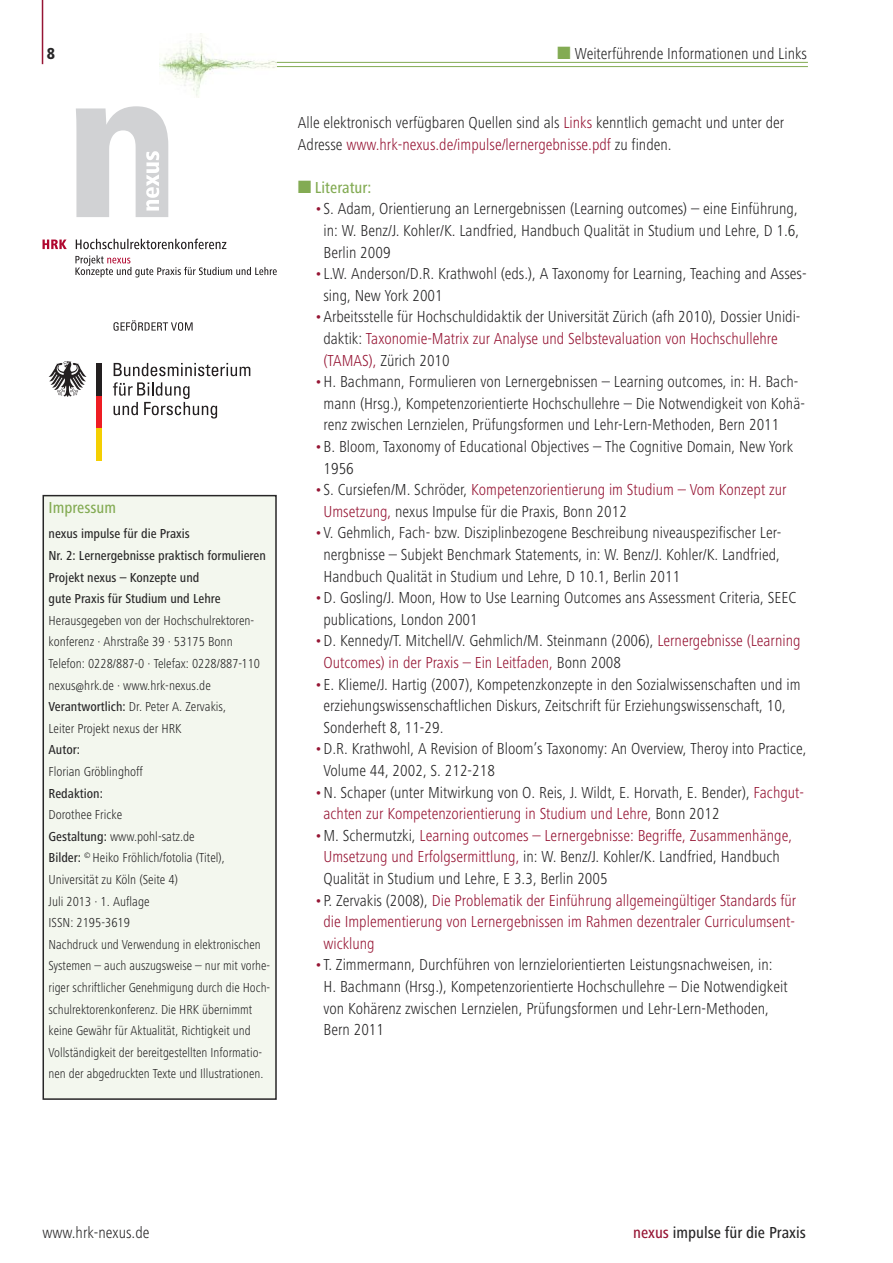
<style>
.page{position:relative;width:893px;height:1263px;background:#fff}
.page>*{position:absolute;margin:0;border:0;box-sizing:border-box;transform-origin:0 0}
.t1{font:300 condensed 16.5px/21.6px "Frutiger Next LT";color:#272627}
.t2{font:300 condensed 16.5px/21.6px "Frutiger Next LT";color:#961534}
.t3{font:500 condensed 16.5px "Frutiger Next LT";color:#272627}
.t4{font:500 condensed 16.5px "Frutiger Next LT";color:#83ab53}
.t5{font:800 condensed 16.5px "Frutiger Next LT";color:#272627}
.t6{font:300 condensed 13.5px/21.6px "Frutiger Next LT";color:#272627}
.t7{font:500 condensed 13.5px/21.6px "Frutiger Next LT";color:#272627}
.s1{font-weight:500}
.s2{color:#961534}
.s3{color:#272627}
</style>
<div class="page">
<hr style="left:42px;top:0;width:1px;height:64px;background:#961534">
<hr style="left:277px;top:62px;width:531px;height:1px;background:#83ab53">
<hr style="left:277px;top:66px;width:531px;height:1px;background:#83ab53">
<img style="left:160px;top:33px;width:117px;height:64px">
<div style="left:43px;top:496px;width:233px;height:603px;background:#f3f7ee"></div>
<div style="left:43px;top:495px;width:234px;height:605px;border:2px solid #272627"></div>
<svg style="left:113px;top:382px;width:104px;height:36px"></svg>
<svg style="left:114px;top:363px;width:136px;height:13px"></svg>
<div style="left:96px;top:428px;width:6px;height:32px;background:#f4cf02"></div>
<div style="left:96px;top:395px;width:6px;height:33px;background:#ee1d23"></div>
<div style="left:96px;top:363px;width:6px;height:32px;background:#231f20"></div>
<svg style="left:49px;top:361px;width:38px;height:36px"></svg>
<svg style="left:113px;top:320px;width:80px;height:11px"></svg>
<svg style="left:75px;top:255px;width:202px;height:22px"></svg>
<svg style="left:76px;top:239px;width:150px;height:10px"></svg>
<svg style="left:43px;top:240px;width:24px;height:9px"></svg>
<svg style="left:76px;top:106px;width:92px;height:111px"></svg>
<p class="t5" style="left:47px;top:44px;width:10px">8</p>
<p class="t1" style="left:575px;top:43px;width:234px">Weiterführende Informationen und Links</p>
<p class="t4" style="left:49px;top:498px;width:69px">Impressum</p>
<p class="t7" style="left:49px;top:523px;width:219px">nexus impulse für die Praxis<br>Nr. 2: Lernergebnisse praktisch formulieren Projekt nexus – Konzepte und<br>gute Praxis für Studium und Lehre</p>
<p class="t6" style="left:49px;top:609px;width:213px">Herausgegeben von der Hochschulrektoren&shy;konferenz · Ahrstraße 39 · 53175 Bonn Telefon: 0228/887-0 · Telefax: 0228/887-110 nexus@hrk.de · www.hrk-nexus.de <span class="s1">Verantwortlich:</span> Dr. Peter A. Zervakis,<br>Leiter Projekt nexus der HRK</p>
<p class="t7" style="left:49px;top:739px;width:33px">Autor:</p>
<p class="t6" style="left:49px;top:761px;width:96px">Florian Gröblinghoff</p>
<p class="t7" style="left:49px;top:782px;width:56px">Redaktion:</p>
<p class="t6" style="left:49px;top:804px;width:223px">Dorothee Fricke<br><span class="s1">Gestaltung:</span> www.pohl-satz.de<br><span class="s1">Bilder:</span> <sup>©</sup> Heiko Fröhlich/fotolia (Titel), Universität zu Köln (Seite 4)<br>Juli 2013 · 1. Auflage<br>ISSN: 2195-3619<br>Nachdruck und Verwendung in elektronischen Systemen – auch auszugsweise – nur mit vorhe&shy;riger schriftlicher Genehmigung durch die Hoch&shy;schulrektorenkonferenz. Die HRK übernimmt keine Gewähr für Aktualität, Richtigkeit und Vollständigkeit der bereitgestellten Informatio&shy;nen der abgedruckten Texte und Illustrationen.</p>
<p class="t1" style="left:298px;top:112px;width:488px">Alle elektronisch verfügbaren Quellen sind als <span class="s2">Links</span> kenntlich gemacht und unter der<br>Adresse <span class="s2">www.hrk-nexus.de/impulse/lernergebnisse.pdf</span> zu finden.</p>
<p class="t4" style="left:315px;top:178px;width:58px">Literatur:</p>
<p class="t1" style="left:323px;top:198px;width:477px;text-align:justify;text-indent:-9px"><span class="s2">•</span>S. Adam, Orientierung an Lernergebnissen (Learning outcomes) – eine Einführung, in: W. Benz/J. Kohler/K. Landfried, Handbuch Qualität in Studium und Lehre, D 1.6, Berlin 2009</p>
<p class="t1" style="left:323px;top:263px;width:485px;text-indent:-9px"><span class="s2">•</span>L.W. Anderson/D.R. Krathwohl (eds.), A Taxonomy for Learning, Teaching and Asses&shy;sing, New York 2001</p>
<p class="t1" style="left:323px;top:306px;width:479px;text-indent:-9px"><span class="s2">•</span>Arbeitsstelle für Hochschuldidaktik der Universität Zürich (afh 2010), Dossier Unidi&shy;daktik: <span class="s2">Taxonomie-Matrix zur Analyse und Selbstevaluation von Hochschullehre (TAMAS),</span> Zürich 2010</p>
<p class="t1" style="left:323px;top:371px;width:483px;text-indent:-9px"><span class="s2">•</span>H. Bachmann, Formulieren von Lernergebnissen – Learning outcomes, in: H. Bach&shy;mann (Hrsg.), Kompetenzorientierte Hochschullehre – Die Notwendigkeit von Kohä&shy;renz zwischen Lernzielen, Prüfungsformen und Lehr-Lern-Methoden, Bern 2011</p>
<p class="t1" style="left:323px;top:436px;width:471px;text-indent:-9px"><span class="s2">•</span>B. Bloom, Taxonomy of Educational Objectives – The Cognitive Domain, New York<br>1956</p>
<p class="t1" style="left:323px;top:479px;width:465px;text-indent:-9px"><span class="s2">•</span>S. Cursiefen/M. Schröder, <span class="s2">Kompetenzorientierung im Studium – Vom Konzept zur<br>Umsetzung,</span> nexus Impulse für die Praxis, Bonn 2012</p>
<p class="t1" style="left:323px;top:522px;width:460px;text-align:justify;text-indent:-9px"><span class="s2">•</span>V. Gehmlich, Fach- bzw. Disziplinbezogene Beschreibung niveauspezifischer Ler&shy;nergbnisse – Subjekt Benchmark Statements, in: W. Benz/J. Kohler/K. Landfried, Handbuch Qualität in Studium und Lehre, D 10.1, Berlin 2011</p>
<p class="t1" style="left:323px;top:587px;width:474px;text-indent:-9px"><span class="s2">•</span>D. Gosling/J. Moon, How to Use Learning Outcomes ans Assessment Criteria, SEEC publications, London 2001</p>
<p class="t2" style="left:323px;top:630px;width:479px;text-indent:-9px">•<span class="s3">D. Kennedy/T. Mitchell/V. Gehmlich/M. Steinmann (2006),</span> Lernergebnisse (Learning<br>Outcomes) in der Praxis – Ein Leitfaden, <span class="s3">Bonn 2008</span></p>
<p class="t1" style="left:323px;top:673px;width:479px;text-indent:-9px"><span class="s2">•</span>E. Klieme/J. Hartig (2007), Kompetenzkonzepte in den Sozialwissenschaften und im erziehungswissenschaftlichen Diskurs, Zeitschrift für Erziehungswissenschaft, 10,<br>Sonderheft 8, 11-29.</p>
<p class="t1" style="left:323px;top:738px;width:485px;text-indent:-9px"><span class="s2">•</span>D.R. Krathwohl, A Revision of Bloom’s Taxonomy: An Overview, Theroy into Practice,<br>Volume 44, 2002, S. 212-218</p>
<p class="t1" style="left:323px;top:781px;width:482px;text-indent:-9px"><span class="s2">•</span>N. Schaper (unter Mitwirkung von O. Reis, J. Wildt, E. Horvath, E. Bender), <span class="s2">Fachgut&shy;achten zur Kompetenzorientierung in Studium und Lehre,</span> Bonn 2012</p>
<p class="t1" style="left:323px;top:825px;width:470px;text-indent:-9px"><span class="s2">•</span>M. Schermutzki, <span class="s2">Learning outcomes – Lernergebnisse: Begriffe, Zusammenhänge,<br>Umsetzung und Erfolgsermittlung,</span> in: W. Benz/J. Kohler/K. Landfried, Handbuch<br>Qualität in Studium und Lehre, E 3.3, Berlin 2005</p>
<p class="t2" style="left:323px;top:889px;width:474px;text-align:justify;text-indent:-9px">•<span class="s3">P. Zervakis (2008),</span> Die Problematik der Einführung allgemeingültiger Standards für die Implementierung von Lernergebnissen im Rahmen dezentraler Curriculumsent&shy;wicklung</p>
<p class="t1" style="left:323px;top:954px;width:466px;text-indent:-9px"><span class="s2">•</span>T. Zimmermann, Durchführen von lernzielorientierten Leistungsnachweisen, in:<br>H. Bachmann (Hrsg.), Kompetenzorientierte Hochschullehre – Die Notwendigkeit von Kohärenz zwischen Lernzielen, Prüfungsformen und Lehr-Lern-Methoden, Bern 2011</p>
<p class="t1" style="left:43px;top:1222px;width:109px">www.hrk-nexus.de</p>
<p class="t3" style="left:633px;top:1223px;width:174px"><span class="s2">nexus</span> impulse für die Praxis</p>
</div>
